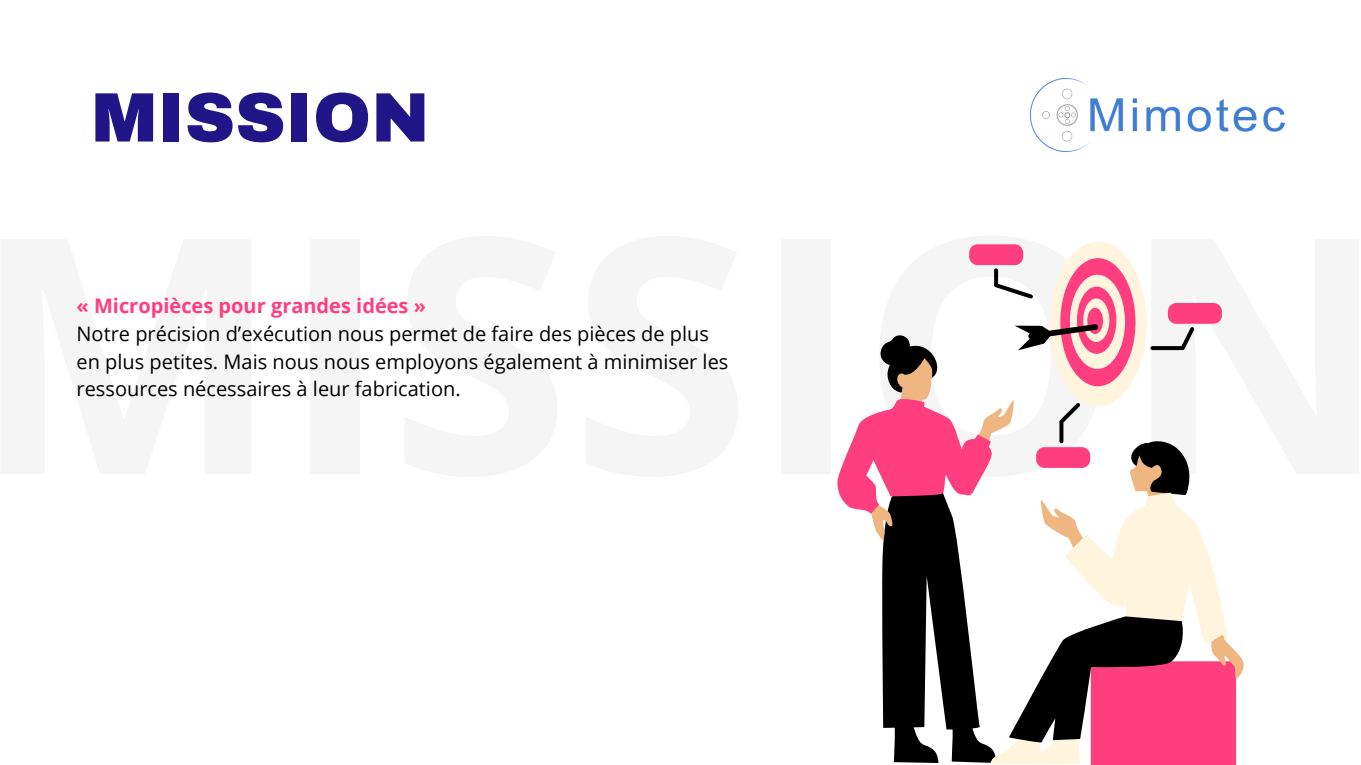
<style>
.page{position:relative;width:1361px;height:765px;background:#fff}
.page>*{position:absolute;margin:0;border:0;box-sizing:border-box;transform-origin:0 0}
.t1{font:700 328.5px "Open Sans";color:#000}
.t2{font:900 70px "Archivo";color:#211587}
.t3{font:20px/27.8px "Open Sans";color:#000}
.t4{font:700 20px "Open Sans";color:#ff3e7f}
</style>
<div class="page">
<img style="left:1031px;top:79px;width:253px;height:72px">
<svg style="left:880px;top:335px;width:55px;height:23px"></svg>
<svg style="left:881px;top:358px;width:57px;height:39px"></svg>
<svg style="left:837px;top:397px;width:399px;height:368px"></svg>
<svg style="left:894px;top:440px;width:296px;height:323px;fill:#050404"></svg>
<svg style="left:990px;top:493px;width:238px;height:271px"></svg>
<svg style="left:1009px;top:616px;width:178px;height:128px"></svg>
<svg style="left:1210px;top:635px;width:34px;height:44px"></svg>
<svg style="left:969px;top:244px;width:252px;height:224px"></svg>
<svg style="left:994px;top:268px;width:200px;height:175px"></svg>
<p class="t2" style="left:91px;top:80px;width:340px">MISSION</p>
<h1 class="t1" style="left:-29px;top:123px;width:1419px">MISSION</h1>
<p class="t4" style="left:77px;top:292px;width:351px">« Micropièces pour grandes idées »</p>
<p class="t3" style="left:77px;top:319px;width:653px">Notre précision d’exécution nous permet de faire des pièces de plus en plus petites. Mais nous nous employons également à minimiser les ressources nécessaires à leur fabrication.</p>
</div>
